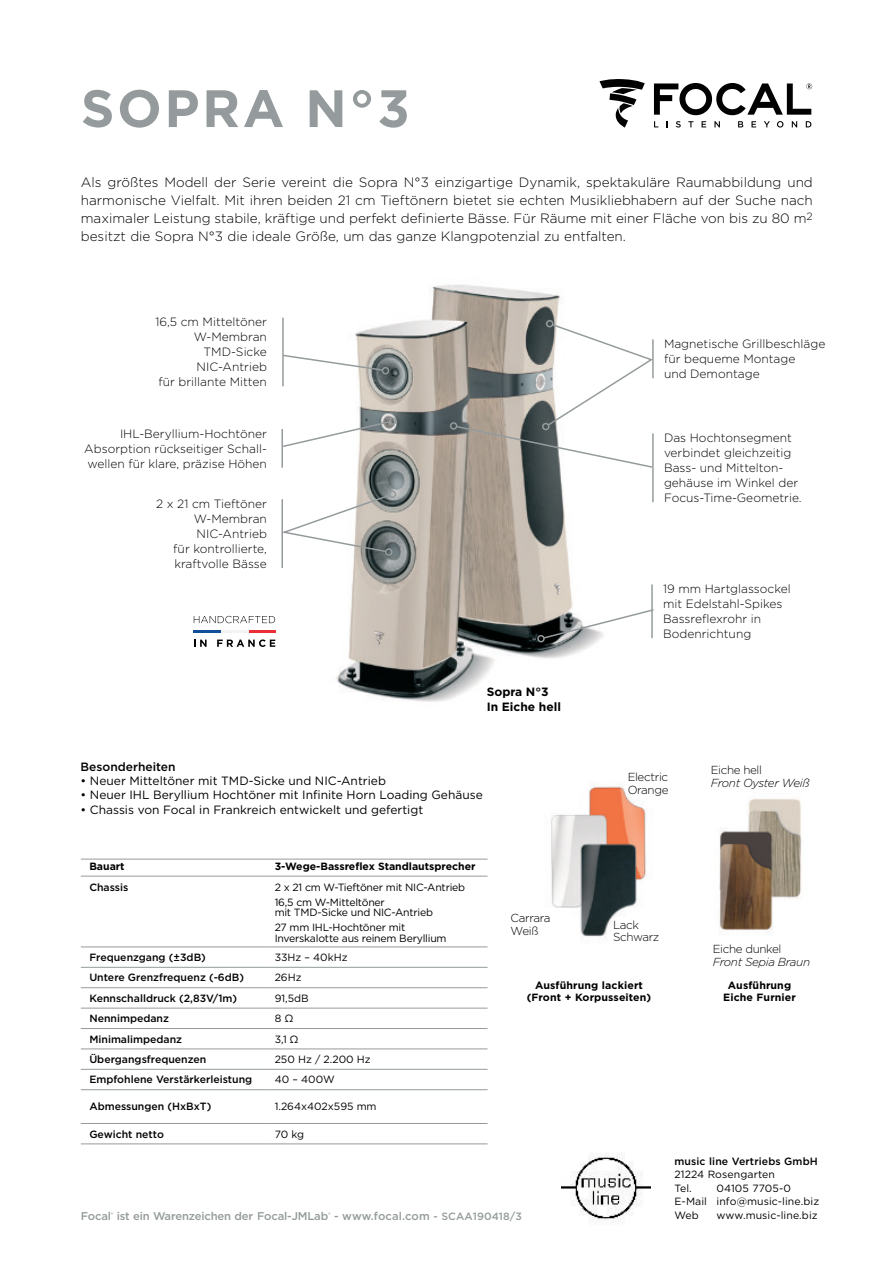
<style>
.page{position:relative;width:894px;height:1263px;background:#fff}
.page>*{position:absolute;margin:0;border:0;box-sizing:border-box;transform-origin:0 0}
.t1{font:700 52.5px "Gotham";letter-spacing:.05em;color:#959b9c}
.t2{font:300 13.5px/18px "Gotham";color:#000100;text-align:justify}
.t3{font:300 12px/15px "Gotham";color:#000100}
.t4{font:12px "Gotham";color:#000100}
.t5{font:700 12px/15px "Gotham";color:#000100}
.t6{font:500 12px "Gotham";color:#000100}
.t7{font:300 11.7px/12.8px "Gotham";letter-spacing:-.03em;color:#000100}
.t8{font:italic 300 11.7px "Gotham";letter-spacing:-.03em;color:#000100}
.t9{font:500 11.25px "Gotham";letter-spacing:-.015em;color:#959b9c}
.t10{font:500 10.5px/20.4px "Gotham";color:#000100}
.t11{font:10.5px/15px "Gotham";letter-spacing:-.02em;color:#000100}
.t12{font:700 10.5px/12.8px "Gotham";letter-spacing:.01em;color:#000100;text-align:center}
.t13{font:10.5px/13.5px "Gotham";letter-spacing:.01em;color:#000100}
.t14{font:10.5px/20.4px "Gotham";color:#000100}
.s1{font-size:10.5px}
</style>
<div class="page">
<img style="left:275px;top:284px;width:324px;height:418px">
<hr style="left:282px;top:318px;width:2px;height:68px;background:#959b9c">
<hr style="left:281px;top:429px;width:2px;height:39px;background:#959b9c">
<svg style="left:281px;top:420px;width:110px;height:28px"></svg>
<div style="left:389px;top:417px;width:7px;height:8px;border:2px solid #959b9c;border-radius:50%"></div>
<svg style="left:542px;top:608px;width:112px;height:32px"></svg>
<div style="left:537px;top:635px;width:7px;height:7px;border:2px solid #959b9c;border-radius:50%"></div>
<hr style="left:281px;top:499px;width:2px;height:69px;background:#959b9c">
<svg style="left:278px;top:493px;width:113px;height:60px"></svg>
<div style="left:388px;top:490px;width:8px;height:8px;border:2px solid #959b9c;border-radius:50%"></div>
<div style="left:385px;top:548px;width:7px;height:8px;border:2px solid #959b9c;border-radius:50%"></div>
<div style="left:450px;top:422px;width:7px;height:8px;border:2px solid #959b9c;border-radius:50%"></div>
<svg style="left:281px;top:354px;width:103px;height:18px"></svg>
<div style="left:381px;top:367px;width:8px;height:7px;border:2px solid #959b9c;border-radius:50%"></div>
<svg style="left:454px;top:323px;width:200px;height:146px"></svg>
<div style="left:542px;top:423px;width:7px;height:7px;border:2px solid #959b9c;border-radius:50%"></div>
<div style="left:546px;top:320px;width:7px;height:7px;border:2px solid #959b9c;border-radius:50%"></div>
<hr style="left:652px;top:433px;width:1px;height:69px;background:#959b9c">
<hr style="left:651px;top:584px;width:1px;height:54px;background:#959b9c">
<img style="left:719px;top:798px;width:82px;height:135px">
<img style="left:551px;top:786px;width:95px;height:152px">
<svg style="left:654px;top:121px;width:4px;height:6px"></svg>
<svg style="left:676px;top:121px;width:4px;height:7px"></svg>
<svg style="left:688px;top:121px;width:5px;height:6px"></svg>
<svg style="left:701px;top:121px;width:5px;height:6px"></svg>
<svg style="left:714px;top:121px;width:5px;height:6px"></svg>
<svg style="left:738px;top:121px;width:5px;height:6px"></svg>
<svg style="left:751px;top:121px;width:5px;height:6px"></svg>
<svg style="left:764px;top:121px;width:5px;height:6px"></svg>
<svg style="left:777px;top:121px;width:6px;height:7px"></svg>
<svg style="left:791px;top:121px;width:6px;height:6px"></svg>
<svg style="left:805px;top:121px;width:6px;height:6px"></svg>
<svg style="left:654px;top:83px;width:157px;height:32px"></svg>
<svg style="left:599px;top:79px;width:45px;height:49px"></svg>
<hr style="left:81px;top:859px;width:185px;height:1px;background:#959b9c">
<hr style="left:266px;top:859px;width:221px;height:1px;background:#959b9c">
<hr style="left:81px;top:876px;width:185px;height:1px;background:#959b9c">
<hr style="left:266px;top:876px;width:221px;height:1px;background:#959b9c">
<hr style="left:81px;top:946px;width:185px;height:1px;background:#959b9c">
<hr style="left:266px;top:946px;width:221px;height:1px;background:#959b9c">
<hr style="left:81px;top:967px;width:185px;height:1px;background:#959b9c">
<hr style="left:266px;top:967px;width:221px;height:1px;background:#959b9c">
<hr style="left:81px;top:987px;width:185px;height:1px;background:#959b9c">
<hr style="left:266px;top:987px;width:221px;height:1px;background:#959b9c">
<hr style="left:81px;top:1008px;width:185px;height:1px;background:#959b9c">
<hr style="left:266px;top:1008px;width:221px;height:1px;background:#959b9c">
<hr style="left:81px;top:1028px;width:185px;height:1px;background:#959b9c">
<hr style="left:266px;top:1028px;width:221px;height:1px;background:#959b9c">
<hr style="left:81px;top:1048px;width:185px;height:1px;background:#959b9c">
<hr style="left:266px;top:1048px;width:221px;height:1px;background:#959b9c">
<hr style="left:81px;top:1069px;width:185px;height:1px;background:#959b9c">
<hr style="left:266px;top:1069px;width:221px;height:1px;background:#959b9c">
<hr style="left:81px;top:1089px;width:185px;height:1px;background:#959b9c">
<hr style="left:266px;top:1089px;width:221px;height:1px;background:#959b9c">
<hr style="left:81px;top:1123px;width:185px;height:1px;background:#959b9c">
<hr style="left:266px;top:1123px;width:221px;height:1px;background:#959b9c">
<hr style="left:81px;top:1143px;width:185px;height:1px;background:#959b9c">
<hr style="left:266px;top:1143px;width:221px;height:1px;background:#959b9c">
<img style="left:561px;top:1152px;width:89px;height:73px">
<hr style="left:194px;top:630px;width:27px;height:2px;background:#114f9b">
<hr style="left:248px;top:630px;width:27px;height:2px;background:#eb2e36">
<hr style="left:221px;top:630px;width:27px;height:2px;background:#f4f3f1">
<svg style="left:194px;top:640px;width:12px;height:7px"></svg>
<svg style="left:217px;top:639px;width:58px;height:8px"></svg>
<svg style="left:194px;top:616px;width:81px;height:7px"></svg>
<h1 class="t1" style="left:81px;top:85px;width:330px">SOPRA N°3</h1>
<p class="t2" style="left:81px;top:174px;width:733px">Als größtes Modell der Serie vereint die Sopra N°3 einzigartige Dynamik, spektakuläre Raumabbildung und harmonische Vielfalt. Mit ihren beiden 21 cm Tieftönern bietet sie echten Musikliebhabern auf der Suche nach maximaler Leistung stabile, kräftige und perfekt definierte Bässe. Für Räume mit einer Fläche von bis zu 80 m<sup>2 </sup>besitzt die Sopra N°3 die ideale Größe, um das ganze Klangpotenzial zu entfalten.</p>
<p class="t3" style="left:155px;top:315px;width:113px;text-align:right">16,5 cm Mitteltöner<br>W-Membran<br>TMD-Sicke<br>NIC-Antrieb<br>für brillante Mitten</p>
<p class="t3" style="left:84px;top:427px;width:184px;text-align:justify;text-indent:36px">IHL-Beryllium-Hochtöner Absorption rückseitiger Schall&shy;wellen für klare, präzise Höhen</p>
<p class="t3" style="left:156px;top:497px;width:112px;text-align:right">2 x 21 cm Tieftöner<br>W-Membran<br>NIC-Antrieb<br>für kontrollierte, kraftvolle Bässe</p>
<p class="t5" style="left:486px;top:685px;width:76px">Sopra N°3<br>In Eiche hell</p>
<p class="t6" style="left:80px;top:761px;width:97px">Besonderheiten</p>
<p class="t4" style="left:80px;top:775px;width:307px">• Neuer Mitteltöner mit TMD-Sicke und NIC-Antrieb</p>
<p class="t4" style="left:80px;top:790px;width:403px">• Neuer IHL Beryllium Hochtöner mit Infinite Horn Loading Gehäuse</p>
<p class="t4" style="left:80px;top:804px;width:344px">• Chassis von Focal in Frankreich entwickelt und gefertigt</p>
<p class="t3" style="left:663px;top:337px;width:163px">Magnetische Grillbeschläge für bequeme Montage<br>und Demontage</p>
<p class="t3" style="left:663px;top:431px;width:139px">Das Hochtonsegment verbindet gleichzeitig<br>Bass- und Mittelton&shy;gehäuse im Winkel der<br>Focus-Time-Geometrie.</p>
<p class="t3" style="left:663px;top:582px;width:129px">19 mm Hartglassockel mit Edelstahl-Spikes<br>Bassreflexrohr in<br>Bodenrichtung</p>
<p class="t7" style="left:627px;top:771px;width:42px">Electric<br>Orange</p>
<p class="t7" style="left:710px;top:764px;width:53px">Eiche hell</p>
<p class="t8" style="left:710px;top:777px;width:100px">Front Oyster Weiß</p>
<p class="t12" style="left:89px;top:861px;width:37px">Bauart</p>
<p class="t12" style="left:274px;top:861px;width:202px">3-Wege-Bassreflex Standlautsprecher</p>
<p class="t10" style="left:89px;top:877px;width:41px">Chassis</p>
<p class="t11" style="left:274px;top:880px;width:192px">2 x 21 cm W-Tieftöner mit NIC-Antrieb<br>16,5 cm W-Mitteltöner</p>
<p class="t11" style="left:274px;top:905px;width:160px">mit TMD-Sicke und NIC-Antrieb<br>27 mm IHL-Hochtöner mit</p>
<p class="t11" style="left:274px;top:931px;width:173px">Inverskalotte aus reinem Beryllium</p>
<p class="t10" style="left:89px;top:948px;width:118px">Frequenzgang (±3dB)</p>
<p class="t14" style="left:274px;top:948px;width:74px">33Hz – 40kHz</p>
<p class="t10" style="left:89px;top:968px;width:156px">Untere Grenzfrequenz (-6dB)<br>Kennschalldruck (2,83V/1m)<br>Nennimpedanz<br>Minimalimpedanz</p>
<p class="t14" style="left:274px;top:968px;width:36px">26Hz<br>91,5dB<br>8 Ω</p>
<p class="t14" style="left:274px;top:1050px;width:97px">250 Hz / 2.200 Hz<br>40 – 400W</p>
<p class="t14" style="left:274px;top:1097px;width:103px">1.264x402x595 mm</p>
<p class="t11" style="left:274px;top:1032px;width:25px">3,1 Ω</p>
<p class="t10" style="left:89px;top:1050px;width:164px">Übergangsfrequenzen<br>Empfohlene Verstärkerleistung</p>
<p class="t10" style="left:89px;top:1097px;width:123px">Abmessungen (HxBxT)</p>
<p class="t10" style="left:89px;top:1124px;width:76px">Gewicht netto</p>
<p class="t11" style="left:274px;top:1127px;width:31px">70 kg</p>
<p class="t7" style="left:510px;top:912px;width:41px">Carrara<br>Weiß</p>
<p class="t7" style="left:613px;top:919px;width:48px">Lack<br>Schwarz</p>
<p class="t7" style="left:712px;top:943px;width:70px">Eiche dunkel</p>
<p class="t8" style="left:712px;top:956px;width:99px">Front Sepia Braun</p>
<p class="t12" style="left:526px;top:979px;width:126px">Ausführung lackiert (Front + Korpusseiten)</p>
<p class="t12" style="left:723px;top:979px;width:74px">Ausführung<br>Eiche Furnier</p>
<p class="t9" style="left:81px;top:1211px;width:442px">Focal<sup>®</sup> ist ein Warenzeichen der Focal-JMLab<sup>®</sup> - www.focal.com <span class="s1">- SCAA190418/3</span></p>
<p class="t10" style="left:674px;top:1151px;width:145px">music line Vertriebs GmbH</p>
<p class="t13" style="left:674px;top:1168px;width:102px">21224 Rosengarten<br>Tel.</p>
<p class="t13" style="left:674px;top:1182px;width:146px;text-indent:42px">04105 7705-0<br>E-Mail info@music-line.biz<br>Web</p>
<p class="t13" style="left:716px;top:1209px;width:103px">www.music-line.biz</p>
</div>
